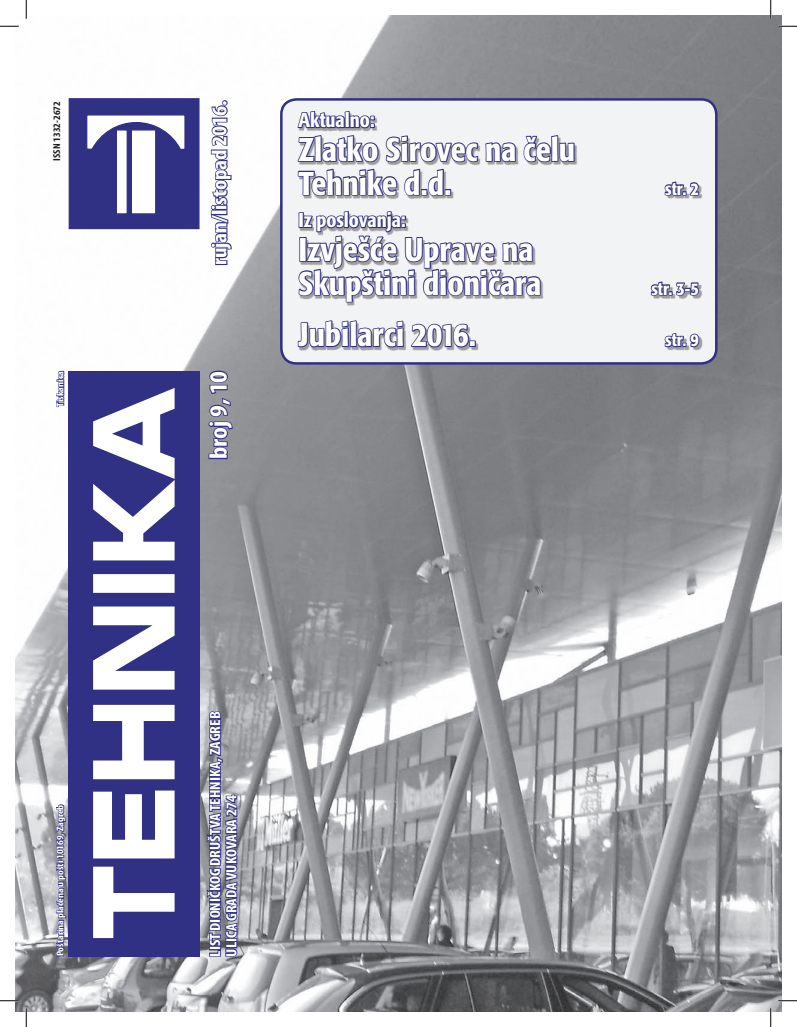
<style>
.page{position:relative;width:797px;height:1027px;background:#fff}
.page>*{position:absolute;margin:0;border:0;box-sizing:border-box;transform-origin:0 0}
.t1{font:700 32.5px/33.8px "Formata Condensed";color:#fff}
.t2{font:700 condensed 25px "Myriad Pro";color:#fff;scale:1.1 1}
.t3{font:700 condensed 21.25px "Myriad Pro";color:#fff;scale:1.1 1}
.t4{font:700 20px "Formata Condensed";color:#fff}
.t5{font:700 17.5px "Formata Condensed";color:#fff}
.t6{font:700 condensed 15px/16.2px "Myriad Pro";color:#fff;scale:1.1 1}
.t7{font:700 condensed 10px "Myriad Pro";color:#fff;scale:1.1 1}
.t8{font:700 condensed 10px "Myriad Pro";color:#231f20;scale:1.1 1}
</style>
<div class="page">
<img style="left:16px;top:16px;width:765px;height:995px">
<div style="left:281px;top:99px;width:435px;height:264px;background:#f2f3f4;border-radius:15px"></div>
<div style="left:280px;top:98px;width:437px;height:267px;border:2px solid #303084;border-radius:15px"></div>
<div style="left:69px;top:371px;width:131px;height:586px;background:#303084"></div>
<svg style="left:68px;top:98px;width:132px;height:132px"></svg>
<svg style="left:93px;top:388px;width:82px;height:550px;fill:#fdfdfe"></svg>
<svg style="left:210px;top:100px;width:23px;height:166px"></svg>
<svg style="left:207px;top:370px;width:27px;height:90px;background:#737492"></svg>
<svg style="left:55px;top:804px;width:12px;height:153px;background:#6c6d98"></svg>
<svg style="left:206px;top:710px;width:33px;height:248px;background:#686994"></svg>
<svg style="left:55px;top:370px;width:10px;height:38px"></svg>
<svg style="left:297px;top:110px;width:278px;height:87px"></svg>
<div style="left:444px;top:189px;width:7px;height:7px;border:2px solid #303084"></div>
<svg style="left:664px;top:181px;width:36px;height:18px"></svg>
<svg style="left:298px;top:211px;width:244px;height:92px"></svg>
<svg style="left:650px;top:281px;width:50px;height:18px"></svg>
<svg style="left:297px;top:320px;width:173px;height:29px"></svg>
<div style="left:469px;top:340px;width:7px;height:7px;border:2px solid #303084"></div>
<svg style="left:664px;top:333px;width:36px;height:17px"></svg>
<svg style="left:0;top:25px;width:19px;height:2px"></svg>
<svg style="left:778px;top:25px;width:19px;height:2px"></svg>
<svg style="left:0;top:1000px;width:19px;height:1px"></svg>
<svg style="left:778px;top:1000px;width:19px;height:1px"></svg>
<svg style="left:25px;top:0;width:2px;height:19px"></svg>
<svg style="left:25px;top:1008px;width:2px;height:19px"></svg>
<svg style="left:770px;top:0;width:1px;height:19px"></svg>
<svg style="left:770px;top:1008px;width:1px;height:19px"></svg>
<p class="t3" style="left:208px;top:265px;width:151px;rotate:-90deg">rujan/listopad 2016.</p>
<p class="t8" style="left:51px;top:161px;width:55px;rotate:-90deg">ISSN 1332-2672</p>
<p class="t4" style="left:298px;top:108px;width:78px">Aktualno:</p>
<p class="t1" style="left:298px;top:132px;width:278px">Zlatko Sirovec na čelu<br>Tehnike d.d.</p>
<p class="t4" style="left:298px;top:208px;width:109px">Iz poslovanja:</p>
<p class="t1" style="left:298px;top:232px;width:244px">Izvješće Uprave na<br>Skupštini dioničara</p>
<p class="t7" style="left:55px;top:407px;width:34px;rotate:-90deg">Tiskanica</p>
<p class="t2" style="left:204px;top:459px;width:82px;rotate:-90deg">broj 9, 10</p>
<p class="t1" style="left:298px;top:318px;width:179px">Jubilarci 2016.</p>
<p class="t5" style="left:665px;top:178px;width:35px">str. 2</p>
<p class="t5" style="left:651px;top:278px;width:49px">str. 3-5</p>
<p class="t5" style="left:665px;top:329px;width:35px">str. 9</p>
<p class="t7" style="left:55px;top:956px;width:139px;rotate:-90deg">Poštarina plaćena u pošti 10169, Zagreb</p>
<p class="t6" style="left:207px;top:957px;width:224px;rotate:-90deg">LIST DIONIČKOG DRUŠTVA TEHNIKA, ZAGREB<br>ULICA GRADA VUKOVARA 274</p>
</div>
